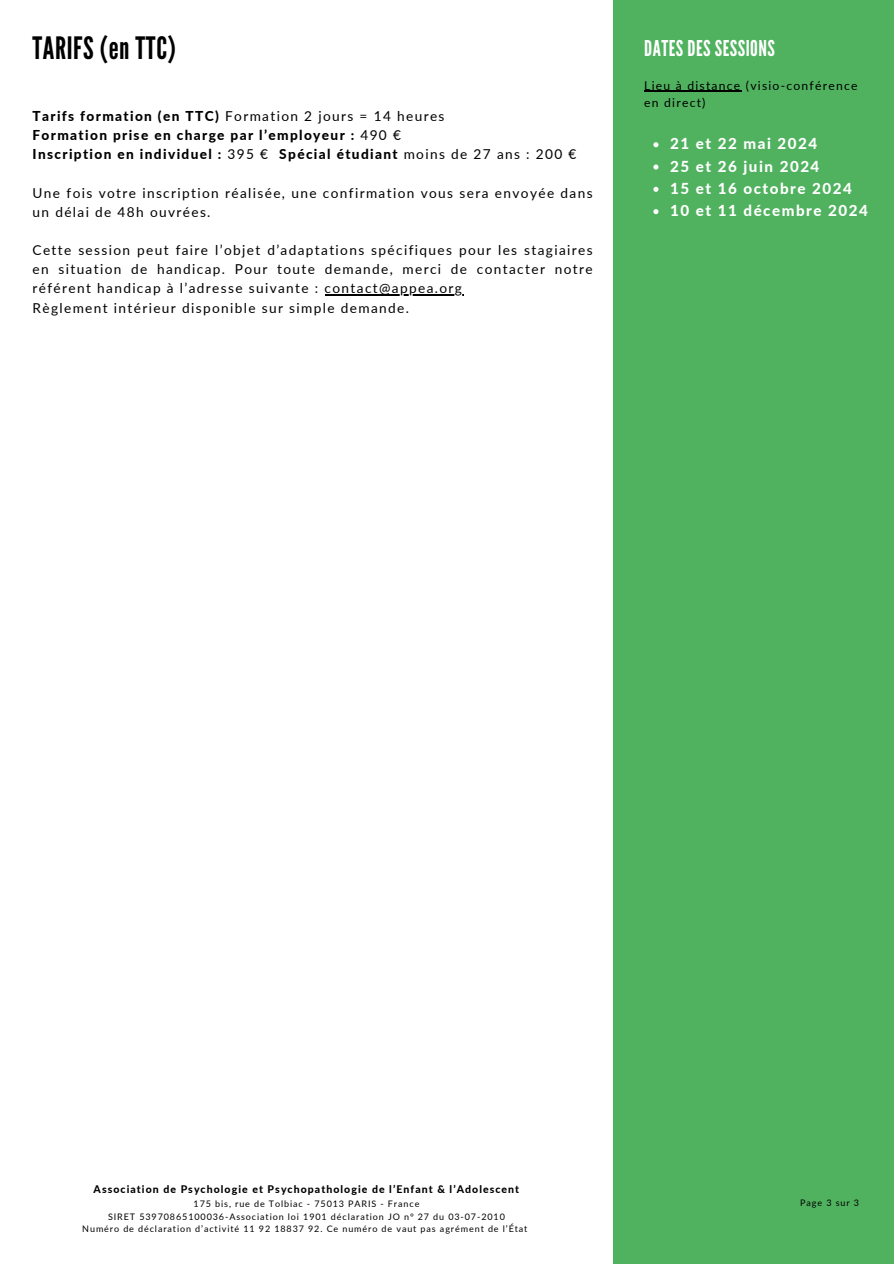
<style>
.page{position:relative;width:894px;height:1264px;background:#fff}
.page>*{position:absolute;margin:0;border:0;box-sizing:border-box;transform-origin:0 0}
.t1{font:30.75px "League Gothic";letter-spacing:.02em;color:#000}
.t2{font:21.75px "League Gothic";letter-spacing:.02em;color:#fff}
.t3{font:800 15.15px "Lato";letter-spacing:.1em;color:#fff}
.t4{font:13.65px/19.2px "Lato";letter-spacing:.1em;color:#000}
.t5{font:800 13.65px/19.2px "Lato";letter-spacing:.1em;color:#000}
.t6{font:12.15px/17.2px "Lato";letter-spacing:.1em;color:#000}
.t7{font:800 10.5px "Lato";letter-spacing:.1em;color:#000}
.t8{font:9px "Lato";letter-spacing:.1em;color:#000}
.s1{font-weight:400}
</style>
<div class="page">
<hr style="left:324px;top:294px;width:139px;height:2px;background:#000">
<div style="left:613px;top:0;width:280px;height:1263px;background:#50b25f"></div>
<hr style="left:644px;top:91px;width:97px;height:1px;background:#000">
<svg style="left:653px;top:142px;width:5px;height:5px"></svg>
<svg style="left:653px;top:164px;width:5px;height:5px"></svg>
<svg style="left:653px;top:187px;width:5px;height:5px"></svg>
<svg style="left:653px;top:209px;width:5px;height:5px"></svg>
<p class="t1" style="left:33px;top:30px;width:145px">TARIFS (en TTC)</p>
<h1 class="t5" style="left:33px;top:106px;width:545px">Tarifs formation (en TTC) <span class="s1">Formation 2 jours = 14 heures<br></span>Formation prise en charge par l’employeur : <span class="s1">490 €<br></span>Inscription en individuel : <span class="s1">395 €</span> Spécial étudiant <span class="s1">moins de 27 ans : 200 €</span></h1>
<h3 class="t4" style="left:33px;top:183px;width:561px">Une fois votre inscription réalisée, une confirmation vous sera envoyée dans un délai de 48h ouvrées.</h3>
<h3 class="t4" style="left:33px;top:240px;width:561px;text-align:justify">Cette session peut faire l’objet d’adaptations spécifiques pour les stagiaires en situation de handicap. Pour toute demande, merci de contacter notre référent handicap à l’adresse suivante :</h3>
<h3 class="t4" style="left:33px;top:278px;width:431px;text-indent:292px">contact@appea.org<br>Règlement intérieur disponible sur simple demande.</h3>
<h2 class="t2" style="left:644px;top:36px;width:132px">DATES DES SESSIONS</h2>
<h4 class="t6" style="left:644px;top:76px;width:214px">Lieu à distance (visio-conférence en direct)</h4>
<p class="t3" style="left:669px;top:134px;width:149px">21 et 22 mai 2024</p>
<p class="t3" style="left:669px;top:157px;width:151px">25 et 26 juin 2024</p>
<p class="t3" style="left:669px;top:179px;width:183px">15 et 16 octobre 2024</p>
<p class="t3" style="left:669px;top:201px;width:199px">10 et 11 décembre 2024</p>
<p class="t7" style="left:94px;top:1182px;width:427px">Association de Psychologie et Psychopathologie de l’Enfant &amp; l’Adolescent</p>
<p class="t8" style="left:193px;top:1197px;width:227px">175 bis, rue de Tolbiac - 75013 PARIS - France</p>
<p class="t8" style="left:108px;top:1210px;width:398px">SIRET 53970865100036-Association loi 1901 déclaration JO n° 27 du 03-07-2010</p>
<p class="t8" style="left:82px;top:1223px;width:446px">Numéro de déclaration d’activité 11 92 18837 92. Ce numéro de vaut pas agrément de l’État</p>
<p class="t8" style="left:780px;top:1195px;width:60px">Page 2 sur 2</p>
<p class="t8" style="left:800px;top:1196px;width:60px">Page 3 sur 3</p>
</div>
